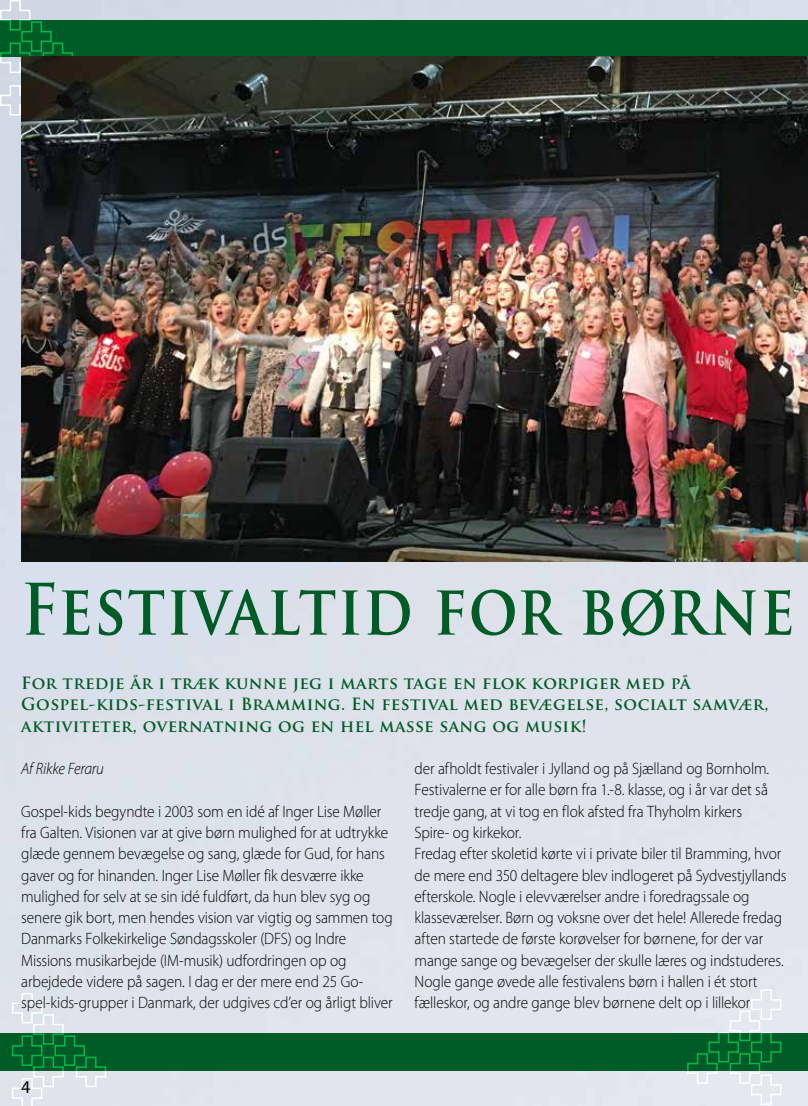
<style>
.page{position:relative;width:808px;height:1106px;background:#e0e3ec}
.page>*{position:absolute;margin:0;border:0;box-sizing:border-box;transform-origin:0 0}
.t1{font:700 69px "Trajan Pro";letter-spacing:.025em;color:#005c27;scale:.86 1}
.t2{font:18px "Myriad Pro";color:#000}
.t3{font:300 16.5px/21.3px "Myriad Pro";letter-spacing:-.005em;color:#000;scale:.93 1}
.t4{font:700 16.5px/21.3px "Trajan Pro";letter-spacing:.025em;color:#005c27}
.t5{font:italic 300 16.5px "Myriad Pro";letter-spacing:-.01em;color:#000;scale:.93 1}
</style>
<div class="page">
<div style="left:0;top:20px;width:808px;height:36px;background:#005c27"></div>
<div style="left:0;top:1033px;width:808px;height:38px;background:#005c27"></div>
<svg style="left:11px;top:992px;width:96px;height:114px"></svg>
<svg style="left:686px;top:988px;width:96px;height:117px"></svg>
<svg style="left:0;top:0;width:95px;height:116px"></svg>
<img style="left:21px;top:56px;width:787px;height:505px">
<h1 class="t1" style="left:21px;top:566px;width:901px">Festivaltid for børne</h1>
<p class="t4" style="left:21px;top:672px;width:749px">For tredje år i træk kunne jeg i marts tage en flok korpiger med på<br>Gospel-kids-festival i Bramming. En festival med bevægelse, socialt samvær, aktiviteter, overnatning og en hel masse sang og musik!</p>
<p class="t5" style="left:21px;top:758px;width:90px">Af Rikke Feraru</p>
<p class="t3" style="left:21px;top:800px;width:401px">Gospel-kids begyndte i 2003 som en idé af Inger Lise Møller fra Galten. Visionen var at give børn mulighed for at udtrykke glæde gennem bevægelse og sang, glæde for Gud, for hans gaver og for hinanden. Inger Lise Møller fik desværre ikke mulighed for selv at se sin idé fuldført, da hun blev syg og senere gik bort, men hendes vision var vigtig og sammen tog Danmarks Folkekirkelige Søndagsskoler (DFS) og Indre Missions musikarbejde (IM-musik) udfordringen op og arbejdede videre på sagen. I dag er der mere end 25 Go&shy;spel-kids-grupper i Danmark, der udgives cd’er og årligt bliver</p>
<p class="t3" style="left:415px;top:758px;width:402px">der afholdt festivaler i Jylland og på Sjælland og Bornholm.<br>Festivalerne er for alle børn fra 1.-8. klasse, og i år var det så tredje gang, at vi tog en flok afsted fra Thyholm kirkers<br>Spire- og kirkekor.<br>Fredag efter skoletid kørte vi i private biler til Bramming, hvor de mere end 350 deltagere blev indlogeret på Sydvestjyllands efterskole. Nogle i elevværelser andre i foredragssale og klasseværelser. Børn og voksne over det hele! Allerede fredag aften startede de første korøvelser for børnene, for der var mange sange og bevægelser der skulle læres og indstuderes.<br>Nogle gange øvede alle festivalens børn i hallen i ét stort fælleskor, og andre gange blev børnene delt op i lillekor</p>
<p class="t2" style="left:21px;top:1076px;width:11px">4</p>
</div>
